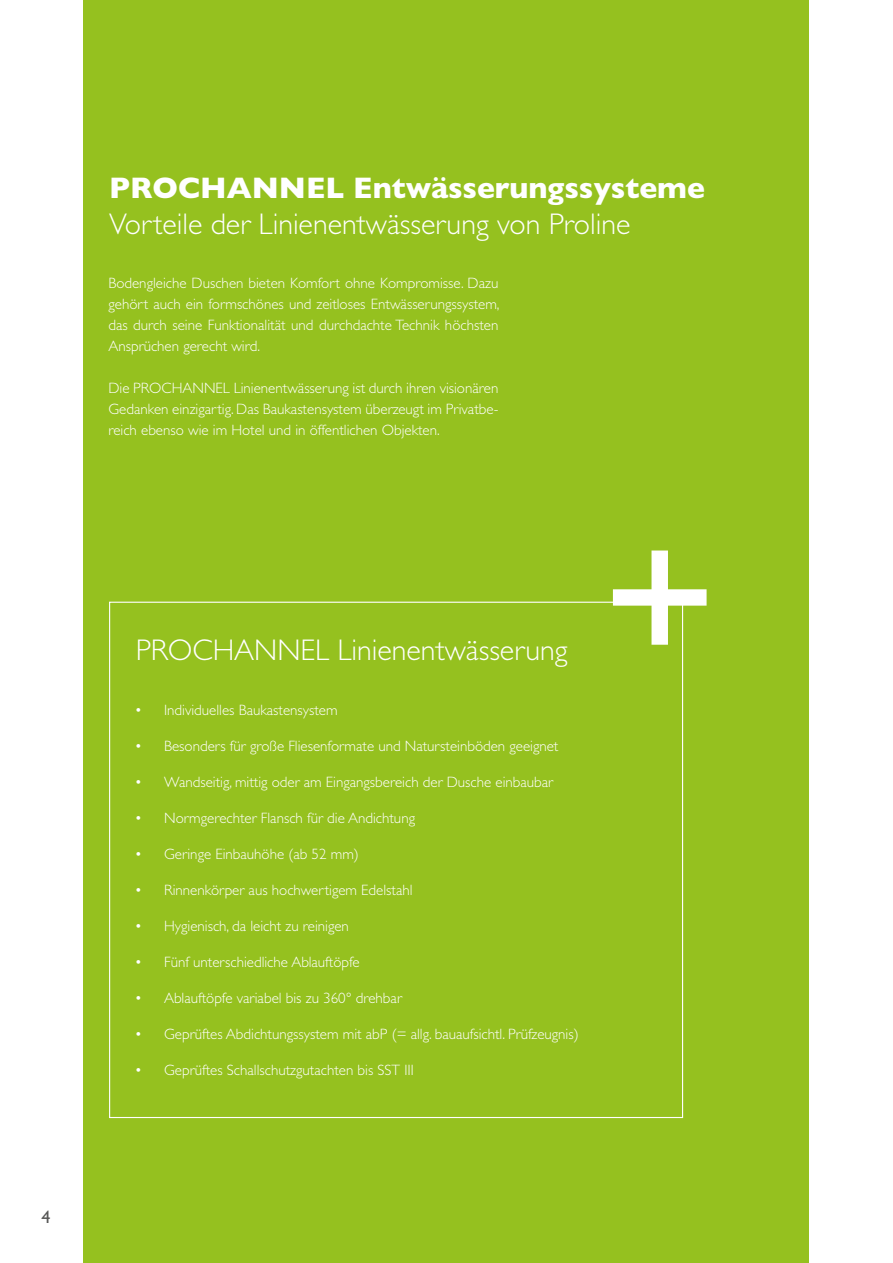
<style>
.page{position:relative;width:893px;height:1263px;background:#fff}
.page>*{position:absolute;margin:0;border:0;box-sizing:border-box;transform-origin:0 0}
.t1{font:199.05px "Gill Sans";color:#fff}
.t2{font:300 30px "Gill Sans";color:#fff}
.t3{font:700 30px "Gill Sans";color:#fff}
.t4{font:18px "Gill Sans";color:#575756}
.t5{font:300 15px/21px "Gill Sans";color:#fff;text-align:justify}
.s1{font-weight:400}
</style>
<div class="page">
<div style="left:84px;top:0;width:725px;height:1263px;background:#95c11f"></div>
<p class="t4" style="left:41px;top:1206px;width:10px">4</p>
<h2 class="t3" style="left:109px;top:164px;width:597px">PROCHANNEL Entwässerungssysteme</h2>
<h2 class="t2" style="left:109px;top:201px;width:523px">Vorteile der Linienentwässerung von Proline</h2>
<p class="t5" style="left:108px;top:271px;width:393px">Bodengleiche Duschen bieten Komfort ohne Kompromisse. Dazu gehört auch ein formschönes und zeitloses Entwässerungssystem, das durch seine Funktionalität und durchdachte Technik höchsten Ansprüchen gerecht wird.</p>
<p class="t5" style="left:108px;top:376px;width:391px">Die PROCHANNEL Linienentwässerung ist durch ihren visionären Gedanken einzigartig. Das Baukastensystem überzeugt im Privatbe&shy;reich ebenso wie im Hotel und in öffentlichen Objekten.</p>
<h2 class="t2" style="left:136px;top:626px;width:433px">PROCHANNEL Linienentwässerung</h2>
<p class="t5" style="left:136px;top:699px;width:203px"><span class="s1">•</span> Individuelles Baukastensystem</p>
<p class="t5" style="left:136px;top:735px;width:424px"><span class="s1">•</span> Besonders für große Fliesenformate und Natursteinböden geeignet</p>
<p class="t5" style="left:136px;top:771px;width:419px"><span class="s1">•</span> Wandseitig, mittig oder am Eingangsbereich der Dusche einbaubar</p>
<p class="t5" style="left:136px;top:807px;width:281px"><span class="s1">•</span> Normgerechter Flansch für die Andichtung</p>
<p class="t5" style="left:136px;top:843px;width:225px"><span class="s1">•</span> Geringe Einbauhöhe (ab 52 mm)</p>
<p class="t5" style="left:136px;top:879px;width:278px"><span class="s1">•</span> Rinnenkörper aus hochwertigem Edelstahl</p>
<p class="t5" style="left:136px;top:915px;width:215px"><span class="s1">•</span> Hygienisch, da leicht zu reinigen</p>
<p class="t5" style="left:136px;top:951px;width:226px"><span class="s1">•</span> Fünf unterschiedliche Ablauftöpfe</p>
<p class="t5" style="left:136px;top:987px;width:268px"><span class="s1">•</span> Ablauftöpfe variabel bis zu 360° drehbar</p>
<p class="t5" style="left:136px;top:1023px;width:445px"><span class="s1">•</span> Geprüftes Abdichtungssystem mit abP (= allg. bauaufsichtl. Prüfzeugnis)</p>
<p class="t5" style="left:136px;top:1059px;width:280px"><span class="s1">•</span> Geprüftes Schallschutzgutachten bis SST Ⅲ</p>
<h1 class="t1" style="left:602px;top:485px;width:117px">+</h1>
</div>
